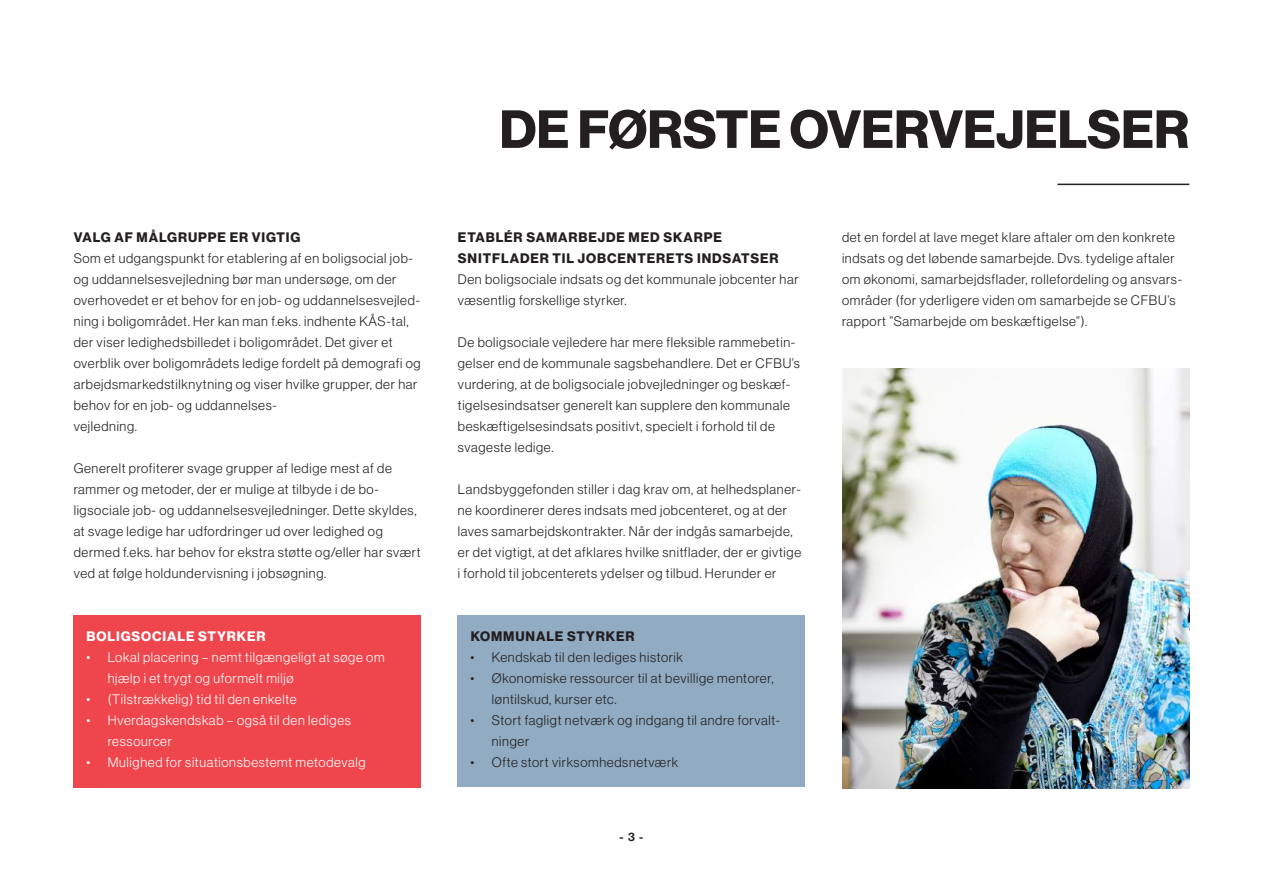
<style>
.page{position:relative;width:1263px;height:893px;background:#fff}
.page>*{position:absolute;margin:0;border:0;box-sizing:border-box;transform-origin:0 0}
.t1{font:700 52.5px "Haas Grot Disp 75";color:#231f20}
.t2{font:300 13.5px/21px "Haas Grot Disp 45";letter-spacing:.05em;color:#231f20}
.t3{font:300 13.5px/21px "Haas Grot Disp 45";letter-spacing:.05em;color:#fff}
.t4{font:700 13.5px/21px "Haas Grot Disp 75";letter-spacing:.065em;color:#231f20}
.t5{font:700 13.5px "Haas Grot Disp 75";letter-spacing:.065em;color:#fff}
.t6{font:500 12px "Haas Grot Disp 65";color:#231f20}
</style>
<div class="page">
<hr style="left:1057px;top:184px;width:132px;height:1px;background:#231f20">
<img style="left:842px;top:368px;width:347px;height:420px">
<div style="left:74px;top:615px;width:347px;height:173px;background:#ef464d"></div>
<div style="left:458px;top:615px;width:347px;height:172px;background:#90abc2"></div>
<p class="t4" style="left:74px;top:227px;width:228px">VALG AF MÅLGRUPPE ER VIGTIG</p>
<p class="t2" style="left:74px;top:248px;width:348px">Som et udgangspunkt for etablering af en boligsocial job&shy;og uddannelsesvejledning bør man undersøge, om der overhovedet er et behov for en job- og uddannelsesvejled&shy;ning i boligområdet. Her kan man f.eks. indhente KÅS-tal, der viser ledighedsbilledet i boligområdet. Det giver et overblik over boligområdets ledige fordelt på demografi og arbejdsmarkedstilknytning og viser hvilke grupper, der har behov for en job- og uddannelses-<br>vejledning.</p>
<p class="t2" style="left:74px;top:458px;width:348px">Generelt profiterer svage grupper af ledige mest af de rammer og metoder, der er mulige at tilbyde i de bo&shy;ligsociale job- og uddannelsesvejledninger. Dette skyldes, at svage ledige har udfordringer ud over ledighed og dermed f.eks. har behov for ekstra støtte og/eller har svært ved at følge holdundervisning i jobsøgning.</p>
<p class="t5" style="left:87px;top:628px;width:180px">BOLIGSOCIALE STYRKER</p>
<p class="t3" style="left:108px;top:647px;width:278px;text-indent:-21px">• Lokal placering – nemt tilgængeligt at søge om hjælp i et trygt og uformelt miljø</p>
<p class="t3" style="left:86px;top:689px;width:212px">• (Tilstrækkelig) tid til den enkelte</p>
<p class="t3" style="left:108px;top:710px;width:245px;text-indent:-21px">• Hverdagskendskab – også til den lediges ressourcer</p>
<p class="t3" style="left:86px;top:752px;width:281px">• Mulighed for situationsbestemt metodevalg</p>
<h1 class="t1" style="left:499px;top:99px;width:691px">DE FØRSTE OVERVEJELSER</h1>
<p class="t4" style="left:458px;top:227px;width:322px">ETABLÉR SAMARBEJDE MED SKARPE<br>SNITFLADER TIL JOBCENTERETS INDSATSER</p>
<p class="t2" style="left:458px;top:269px;width:342px">Den boligsociale indsats og det kommunale jobcenter har væsentlig forskellige styrker.</p>
<p class="t2" style="left:458px;top:332px;width:344px">De boligsociale vejledere har mere fleksible rammebetin&shy;gelser end de kommunale sagsbehandlere. Det er CFBU’s vurdering, at de boligsociale jobvejledninger og beskæf&shy;tigelsesindsatser generelt kan supplere den kommunale beskæftigelsesindsats positivt, specielt i forhold til de svageste ledige.</p>
<p class="t2" style="left:458px;top:479px;width:345px">Landsbyggefonden stiller i dag krav om, at helhedsplaner&shy;ne koordinerer deres indsats med jobcenteret, og at der laves samarbejdskontrakter. Når der indgås samarbejde, er det vigtigt, at det afklares hvilke snitflader, der er givtige i forhold til jobcenterets ydelser og tilbud. Herunder er</p>
<p class="t4" style="left:471px;top:626px;width:165px">KOMMUNALE STYRKER</p>
<p class="t2" style="left:471px;top:647px;width:214px">• Kendskab til den lediges historik</p>
<p class="t2" style="left:492px;top:668px;width:283px;text-indent:-21px">• Økonomiske ressourcer til at bevillige mentorer, løntilskud, kurser etc.</p>
<p class="t2" style="left:492px;top:710px;width:290px;text-indent:-21px">• Stort fagligt netværk og indgang til andre forvalt&shy;ninger</p>
<p class="t2" style="left:471px;top:752px;width:209px">• Ofte stort virksomhedsnetværk</p>
<p class="t6" style="left:620px;top:829px;width:25px">- 3 -</p>
<p class="t2" style="left:842px;top:227px;width:342px">det en fordel at lave meget klare aftaler om den konkrete indsats og det løbende samarbejde. Dvs. tydelige aftaler om økonomi, samarbejdsflader, rollefordeling og ansvars&shy;områder (for yderligere viden om samarbejde se CFBU’s rapport ”Samarbejde om beskæftigelse”).</p>
</div>
